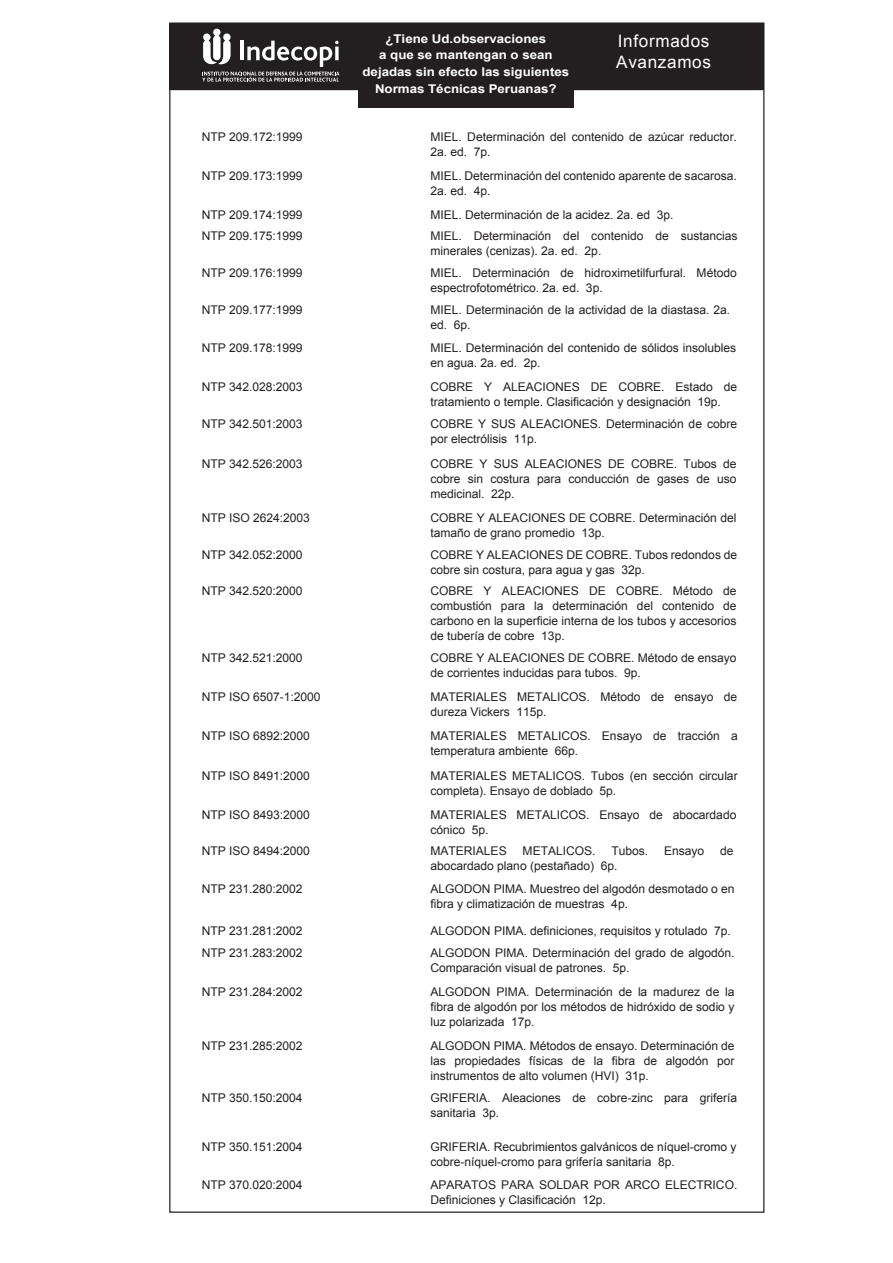
<style>
.page{position:relative;width:893px;height:1263px;background:#fff}
.page>*{position:absolute;margin:0;border:0;box-sizing:border-box;transform-origin:0 0}
.t1{font:17.1px/20.5px "Arial";letter-spacing:.04em;color:#fff}
.t2{font:12px/15px "Arial";letter-spacing:-.005em;color:#231f20}
.t3{font:700 12px/16.6px "Arial";color:#fff;text-align:center;scale:1.1 1}
</style>
<div class="page">
<div style="left:169px;top:23px;width:595px;height:67px;background:#231f20"></div>
<div style="left:358px;top:24px;width:216px;height:84px;background:#231f20"></div>
<svg style="left:202px;top:29px;width:137px;height:53px"></svg>
<p class="t2" style="left:202px;top:129px;width:102px">NTP 209.172:1999</p>
<p class="t2" style="left:202px;top:169px;width:102px">NTP 209.173:1999</p>
<p class="t2" style="left:202px;top:204px;width:102px;line-height:21.5px">NTP 209.174:1999<br>NTP 209.175:1999</p>
<p class="t2" style="left:202px;top:266px;width:102px">NTP 209.176:1999</p>
<p class="t2" style="left:202px;top:303px;width:102px">NTP 209.177:1999</p>
<p class="t2" style="left:202px;top:341px;width:102px">NTP 209.178:1999</p>
<p class="t2" style="left:202px;top:380px;width:102px">NTP 342.028:2003</p>
<p class="t2" style="left:202px;top:417px;width:102px">NTP 342.501:2003</p>
<p class="t2" style="left:202px;top:456px;width:102px">NTP 342.526:2003</p>
<p class="t2" style="left:202px;top:510px;width:110px">NTP ISO 2624:2003</p>
<p class="t2" style="left:202px;top:547px;width:102px">NTP 342.052:2000</p>
<p class="t2" style="left:202px;top:583px;width:102px">NTP 342.520:2000</p>
<p class="t2" style="left:202px;top:650px;width:102px">NTP 342.521:2000</p>
<p class="t2" style="left:202px;top:689px;width:120px">NTP ISO 6507-1:2000</p>
<p class="t2" style="left:202px;top:729px;width:110px">NTP ISO 6892:2000</p>
<p class="t2" style="left:202px;top:768px;width:110px">NTP ISO 8491:2000</p>
<p class="t2" style="left:202px;top:807px;width:110px">NTP ISO 8493:2000</p>
<p class="t2" style="left:202px;top:843px;width:110px">NTP ISO 8494:2000</p>
<p class="t2" style="left:202px;top:881px;width:102px">NTP 231.280:2002</p>
<p class="t2" style="left:202px;top:923px;width:102px">NTP 231.281:2002</p>
<p class="t2" style="left:202px;top:945px;width:102px">NTP 231.283:2002</p>
<p class="t2" style="left:202px;top:985px;width:102px">NTP 231.284:2002</p>
<p class="t2" style="left:202px;top:1038px;width:102px">NTP 231.285:2002</p>
<p class="t2" style="left:202px;top:1090px;width:102px">NTP 350.150:2004</p>
<p class="t2" style="left:202px;top:1139px;width:102px">NTP 350.151:2004</p>
<p class="t2" style="left:202px;top:1177px;width:102px">NTP 370.020:2004</p>
<p class="t3" style="left:362px;top:30px;width:189px">¿Tiene Ud.observaciones<br>a que se mantengan o sean dejadas sin efecto las siguientes<br>Normas Técnicas Peruanas?</p>
<h1 class="t1" style="left:616px;top:31px;width:96px">Informados<br>Avanzamos</h1>
<p class="t2" style="left:430px;top:129px;width:308px">MIEL. Determinación del contenido de azúcar reductor.<br>2a. ed. 7p.</p>
<p class="t2" style="left:430px;top:169px;width:308px">MIEL. Determinación del contenido aparente de sacarosa.<br>2a. ed. 4p.</p>
<p class="t2" style="left:430px;top:204px;width:309px;line-height:21.5px">MIEL. Determinación de la acidez. 2a. ed 3p.<br>MIEL. Determinación del contenido de sustancias</p>
<p class="t2" style="left:430px;top:240px;width:308px;line-height:21.9px">minerales (cenizas). 2a. ed. 2p.<br>MIEL. Determinación de hidroximetilfurfural. Método</p>
<p class="t2" style="left:430px;top:277px;width:301px;line-height:22.2px">espectrofotométrico. 2a. ed. 3p.<br>MIEL. Determinación de la actividad de la diastasa. 2a.</p>
<p class="t2" style="left:430px;top:314px;width:307px;line-height:23px">ed. 6p.<br>MIEL. Determinación del contenido de sólidos insolubles</p>
<p class="t2" style="left:430px;top:351px;width:308px;line-height:24.2px">en agua. 2a. ed. 2p.<br>COBRE Y ALEACIONES DE COBRE. Estado de</p>
<p class="t2" style="left:430px;top:391px;width:308px;line-height:22px">tratamiento o temple. Clasificación y designación 19p.<br>COBRE Y SUS ALEACIONES. Determinación de cobre</p>
<p class="t2" style="left:430px;top:427px;width:308px;line-height:24px">por electrólisis 11p.<br>COBRE Y SUS ALEACIONES DE COBRE. Tubos de</p>
<p class="t2" style="left:430px;top:471px;width:308px">cobre sin costura para conducción de gases de uso medicinal. 22p.</p>
<p class="t2" style="left:430px;top:510px;width:307px">COBRE Y ALEACIONES DE COBRE. Determinación del tamaño de grano promedio 13p.</p>
<p class="t2" style="left:430px;top:547px;width:308px">COBRE Y ALEACIONES DE COBRE. Tubos redondos de cobre sin costura, para agua y gas 32p.</p>
<p class="t2" style="left:430px;top:583px;width:308px;text-align:justify">COBRE Y ALEACIONES DE COBRE. Método de combustión para la determinación del contenido de carbono en la superficie interna de los tubos y accesorios de tubería de cobre 13p.</p>
<p class="t2" style="left:430px;top:650px;width:308px">COBRE Y ALEACIONES DE COBRE. Método de ensayo de corrientes inducidas para tubos. 9p.</p>
<p class="t2" style="left:430px;top:689px;width:308px">MATERIALES METALICOS. Método de ensayo de dureza Vickers 115p.</p>
<p class="t2" style="left:430px;top:729px;width:309px">MATERIALES METALICOS. Ensayo de tracción a temperatura ambiente 66p.</p>
<p class="t2" style="left:430px;top:768px;width:309px">MATERIALES METALICOS. Tubos (en sección circular completa). Ensayo de doblado 5p.</p>
<p class="t2" style="left:430px;top:807px;width:307px">MATERIALES METALICOS. Ensayo de abocardado cónico 5p.</p>
<p class="t2" style="left:430px;top:843px;width:78px">MATERIALES</p>
<p class="t2" style="left:523px;top:843px;width:74px">METALICOS.</p>
<p class="t2" style="left:611px;top:843px;width:38px">Tubos.</p>
<p class="t2" style="left:664px;top:843px;width:42px">Ensayo</p>
<p class="t2" style="left:720px;top:843px;width:15px">de</p>
<p class="t2" style="left:430px;top:854px;width:306px;line-height:23px">abocardado plano (pestañado) 6p.<br>ALGODON PIMA. Muestreo del algodón desmotado o en</p>
<p class="t2" style="left:430px;top:896px;width:199px">fibra y climatización de muestras 4p.</p>
<p class="t2" style="left:430px;top:945px;width:306px">ALGODON PIMA. Determinación del grado de algodón.<br>Comparación visual de patrones. 5p.</p>
<p class="t2" style="left:430px;top:985px;width:306px;text-align:justify">ALGODON PIMA. Determinación de la madurez de la fibra de algodón por los métodos de hidróxido de sodio y luz polarizada 17p.</p>
<p class="t2" style="left:430px;top:1038px;width:306px;text-align:justify">ALGODON PIMA. Métodos de ensayo. Determinación de las propiedades físicas de la fibra de algodón por instrumentos de alto volumen (HVI) 31p.</p>
<p class="t2" style="left:430px;top:1090px;width:308px">GRIFERIA. Aleaciones de cobre-zinc para grifería sanitaria 3p.</p>
<p class="t2" style="left:430px;top:1139px;width:308px">GRIFERIA. Recubrimientos galvánicos de níquel-cromo y cobre-níquel-cromo para grifería sanitaria 8p.</p>
<p class="t2" style="left:430px;top:923px;width:302px">ALGODON PIMA. definiciones, requisitos y rotulado 7p.</p>
<p class="t2" style="left:430px;top:1177px;width:308px">APARATOS PARA SOLDAR POR ARCO ELECTRICO.<br>Definiciones y Clasificación 12p.</p>
</div>
